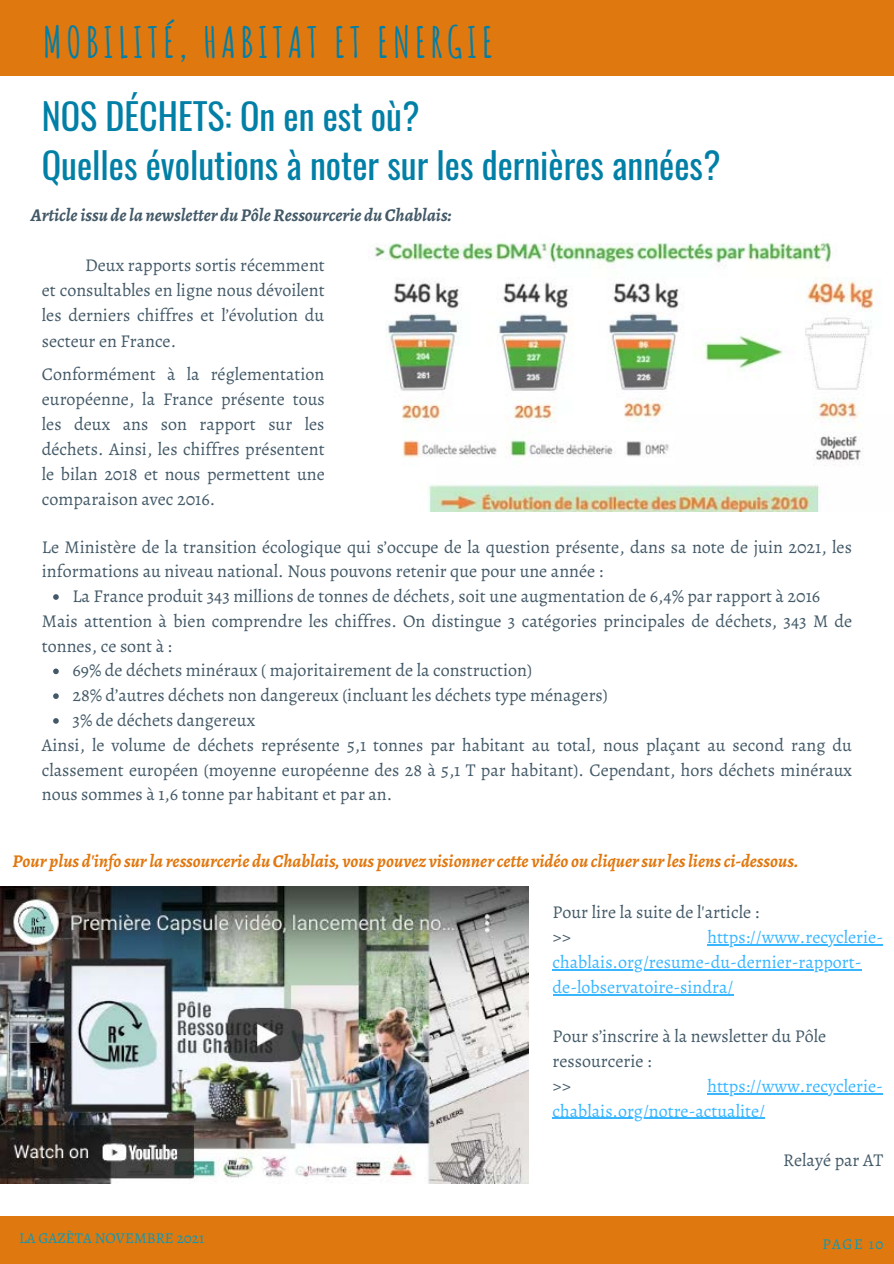
<style>
.page{position:relative;width:894px;height:1264px;background:#fff}
.page>*{position:absolute;margin:0;border:0;box-sizing:border-box;transform-origin:0 0}
.t1{font:700 42px "Amatic SC";letter-spacing:.1em;color:#027fa6}
.t2{font:36px "Oswald";color:#027fa6}
.t3{font:18px/25px "Alegreya";color:#435967;text-align:justify}
.t4{font:18px/24.8px "Alegreya";color:#38b6ff}
.t5{font:italic 700 18px "Alegreya";color:#e07810}
.t6{font:italic 700 18px "Alegreya";color:#435967}
.t7{font:15px "Alegreya";color:#059abb}
</style>
<div class="page">
<div style="left:0;top:1216px;width:893px;height:47px;background:#e07810"></div>
<div style="left:0;top:0;width:893px;height:76px;background:#e07810"></div>
<img style="left:375px;top:242px;width:499px;height:270px">
<svg style="left:53px;top:594px;width:6px;height:6px"></svg>
<svg style="left:53px;top:668px;width:6px;height:6px"></svg>
<svg style="left:53px;top:693px;width:6px;height:6px"></svg>
<svg style="left:53px;top:718px;width:6px;height:5px"></svg>
<hr style="left:707px;top:944px;width:175px;height:1px;background:#38b6ff">
<hr style="left:552px;top:969px;width:309px;height:1px;background:#38b6ff">
<hr style="left:552px;top:993px;width:181px;height:2px;background:#38b6ff">
<hr style="left:707px;top:1093px;width:175px;height:1px;background:#38b6ff">
<hr style="left:552px;top:1117px;width:213px;height:1px;background:#38b6ff">
<img style="left:0;top:886px;width:528px;height:297px">
<p class="t1" style="left:43px;top:15px;width:451px">MOBILITÉ, HABITAT ET ENERGIE</p>
<p class="t2" style="left:42px;top:88px;width:379px">NOS DÉCHETS: On en est où?</p>
<p class="t2" style="left:42px;top:137px;width:680px">Quelles évolutions à noter sur les dernières années?</p>
<p class="t6" style="left:31px;top:203px;width:422px">Article issu de la newsletter du Pôle Ressourcerie du Chablais:</p>
<p class="t3" style="left:42px;top:253px;width:284px;text-indent:43px">Deux rapports sortis récemment et consultables en ligne nous dévoilent les derniers chiffres et l’évolution du secteur en France.</p>
<p class="t3" style="left:42px;top:361px;width:284px">Conformément à la réglementation européenne, la France présente tous les deux ans son rapport sur les déchets. Ainsi, les chiffres présentent le bilan 2018 et nous permettent une comparaison avec 2016.</p>
<p class="t3" style="left:42px;top:534px;width:811px">Le Ministère de la transition écologique qui s’occupe de la question présente, dans sa note de juin 2021, les informations au niveau national. Nous pouvons retenir que pour une année :</p>
<p class="t3" style="left:42px;top:608px;width:811px">Mais attention à bien comprendre les chiffres. On distingue 3 catégories principales de déchets, 343 M de tonnes, ce sont à :</p>
<p class="t3" style="left:72px;top:583px;width:749px">La France produit 343 millions de tonnes de déchets, soit une augmentation de 6,4% par rapport à 2016</p>
<p class="t3" style="left:72px;top:658px;width:461px">69% de déchets minéraux ( majoritairement de la construction)</p>
<p class="t3" style="left:72px;top:682px;width:536px">28% d’autres déchets non dangereux (incluant les déchets type ménagers)</p>
<p class="t3" style="left:72px;top:707px;width:184px">3% de déchets dangereux</p>
<p class="t3" style="left:42px;top:732px;width:811px">Ainsi, le volume de déchets représente 5,1 tonnes par habitant au total, nous plaçant au second rang du classement européen (moyenne européenne des 28 à 5,1 T par habitant). Cependant, hors déchets minéraux nous sommes à 1,6 tonne par habitant et par an.</p>
<p class="t5" style="left:13px;top:848px;width:787px">Pour plus d'info sur la ressourcerie du Chablais, vous pouvez visionner cette vidéo ou cliquer sur les liens ci-dessous.</p>
<p class="t7" style="left:19px;top:1227px;width:186px">LA GAZÈTA NOVEMBRE 2021</p>
<p class="t3" style="left:552px;top:899px;width:208px">Pour lire la suite de l'article :</p>
<p class="t3" style="left:552px;top:924px;width:20px">&gt;&gt;</p>
<p class="t4" style="left:552px;top:924px;width:332px;text-indent:155px">https://www.recyclerie&shy;chablais.org/resume-du-dernier-rapport&shy;de-lobservatoire-sindra/</p>
<p class="t3" style="left:552px;top:1023px;width:275px">Pour s’inscrire à la newsletter du Pôle ressourcerie :</p>
<p class="t3" style="left:552px;top:1073px;width:20px">&gt;&gt;</p>
<p class="t4" style="left:552px;top:1073px;width:332px;text-indent:155px">https://www.recyclerie&shy;chablais.org/notre-actualite/</p>
<p class="t3" style="left:783px;top:1147px;width:102px">Relayé par AT</p>
<p class="t7" style="left:822px;top:1233px;width:63px">PAGE 10</p>
</div>
